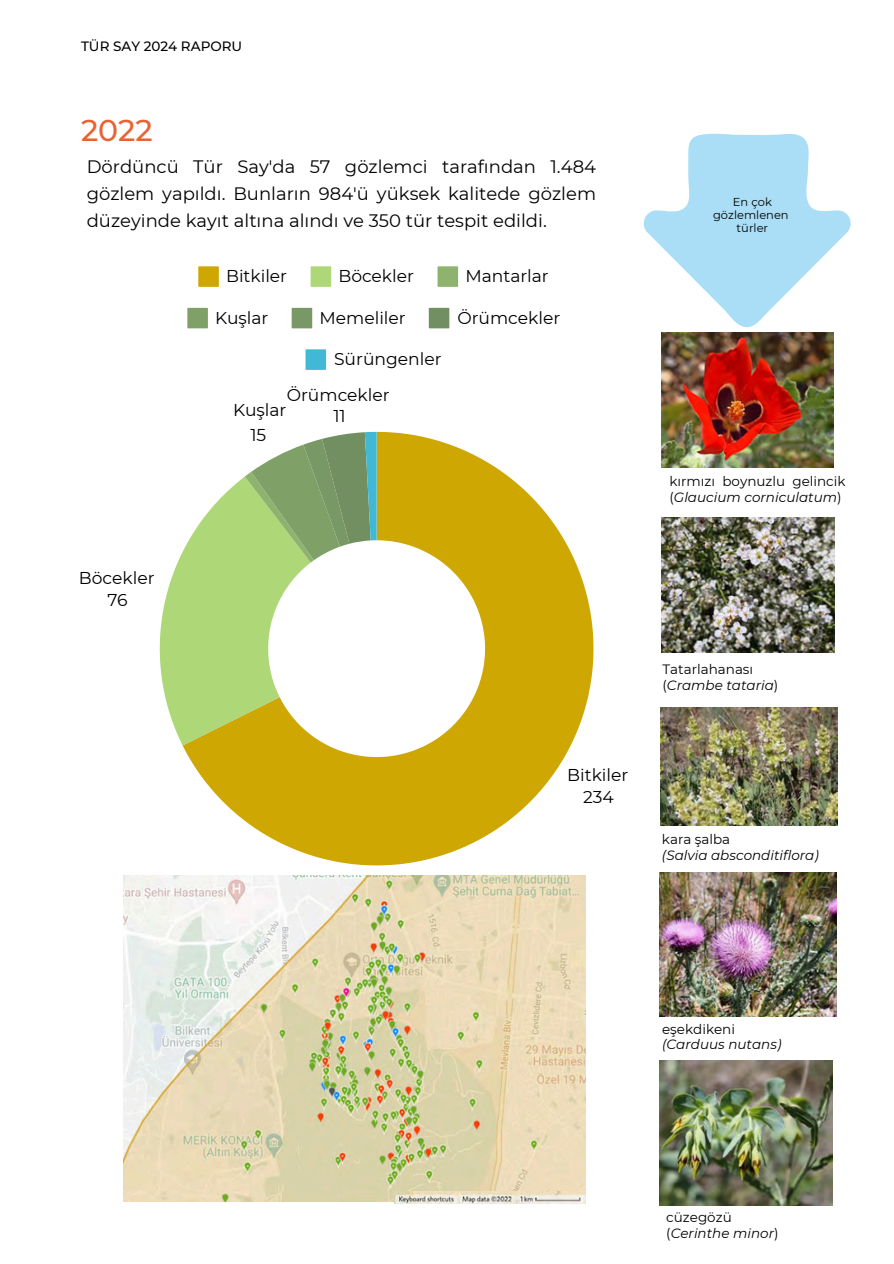
<style>
.page{position:relative;width:894px;height:1264px;background:#fff}
.page>*{position:absolute;margin:0;border:0;box-sizing:border-box;transform-origin:0 0}
.t1{font:500 30px "Montserrat";color:#e86333}
.t2{font:18px/27px "Montserrat";color:#000;text-align:justify}
.t3{font:17.1px/21.5px "Montserrat";color:#000;text-align:center}
.t4{font:italic 13.5px/15.8px "Montserrat";color:#000}
.t5{font:13.5px/15.8px "Montserrat";color:#000}
.t6{font:500 13.5px "Montserrat";color:#000}
.t7{font:11.4px "Montserrat";color:#000}
.s1{font-style:italic}
.s2{font-style:normal}
</style>
<div class="page">
<img style="left:661px;top:333px;width:172px;height:135px">
<img style="left:661px;top:517px;width:173px;height:135px">
<img style="left:659px;top:872px;width:176px;height:144px">
<img style="left:659px;top:1060px;width:173px;height:145px">
<img style="left:660px;top:707px;width:177px;height:118px">
<img style="left:123px;top:875px;width:462px;height:326px">
<img style="left:394px;top:1191px;width:191px;height:12px">
<svg style="left:643px;top:133px;width:208px;height:195px"></svg>
<svg style="left:198px;top:266px;width:21px;height:21px"></svg>
<svg style="left:310px;top:266px;width:21px;height:21px"></svg>
<svg style="left:437px;top:266px;width:21px;height:21px"></svg>
<svg style="left:187px;top:308px;width:21px;height:20px"></svg>
<svg style="left:291px;top:308px;width:21px;height:20px"></svg>
<svg style="left:428px;top:308px;width:21px;height:20px"></svg>
<svg style="left:305px;top:349px;width:21px;height:21px"></svg>
<svg style="left:182px;top:432px;width:411px;height:433px;fill:#cea702"></svg>
<svg style="left:160px;top:432px;width:216px;height:313px"></svg>
<p class="t6" style="left:81px;top:38px;width:163px">TÜR SAY 2024 RAPORU</p>
<p class="t1" style="left:81px;top:112px;width:73px">2022</p>
<h4 class="t2" style="left:87px;top:153px;width:510px">Dördüncü Tür Say'da 57 gözlemci tarafından 1.484 gözlem yapıldı. Bunların 984'ü yüksek kalitede gözlem düzeyi nde kayıt altına alındı ve 350 tür tespit edi ldi.</h4>
<p class="t3" style="left:226px;top:265px;width:62px">Bitki ler</p>
<p class="t3" style="left:338px;top:265px;width:77px">Böcekler</p>
<p class="t3" style="left:465px;top:265px;width:85px">Mantarlar</p>
<p class="t3" style="left:215px;top:307px;width:55px">Kuşlar</p>
<p class="t3" style="left:319px;top:307px;width:88px">Memeli ler</p>
<p class="t3" style="left:457px;top:307px;width:104px">Örümcekler</p>
<p class="t3" style="left:334px;top:348px;width:109px">Sürüngenler</p>
<p class="t3" style="left:79px;top:567px;width:77px">Böcekler<br>76</p>
<p class="t3" style="left:286px;top:384px;width:104px">Örümcekler<br>11</p>
<p class="t3" style="left:233px;top:397px;width:55px;line-height:25px">Kuşlar<br>15</p>
<p class="t3" style="left:567px;top:764px;width:62px">Bitki ler<br>234</p>
<h4 class="t7" style="left:732px;top:195px;width:40px">En çok</h4>
<p class="t7" style="left:713px;top:208px;width:77px">gözlemlenen</p>
<h4 class="t7" style="left:736px;top:221px;width:33px">türler</h4>
<h4 class="t5" style="left:669px;top:473px;width:178px">kırmızı boynuzlu geli nci k (<span class="s1">Glaucium corniculatum</span>)</h4>
<p class="t5" style="left:662px;top:661px;width:117px">Tatarlahanası (<span class="s1">Crambe tataria</span>)</p>
<p class="t4" style="left:661px;top:831px;width:158px"><span class="s2">kara şalba<br></span>(Salvia absconditiflora)</p>
<p class="t4" style="left:662px;top:1020px;width:121px"><span class="s2">eşekdi keni </span>(Carduus nutans)</p>
<p class="t4" style="left:666px;top:1209px;width:114px"><span class="s2">cüzegözü (</span>Cerinthe minor<span class="s2">)</span></p>
</div>
